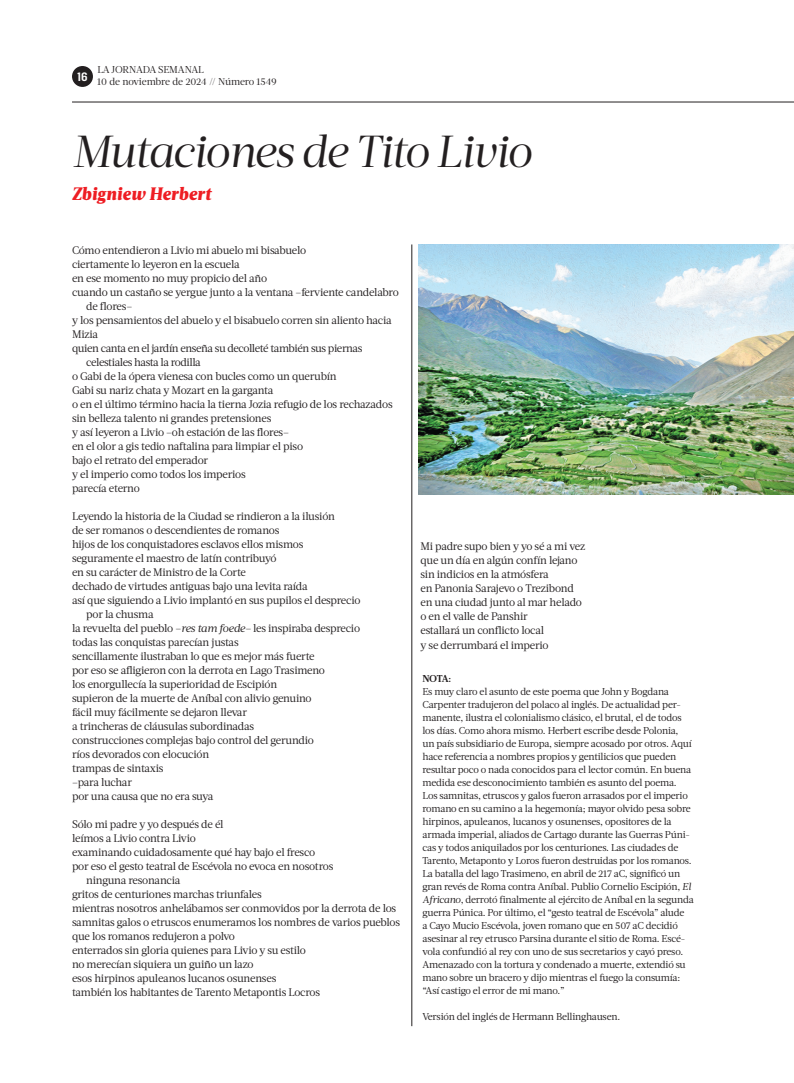
<style>
.page{position:relative;width:794px;height:1083px;background:#fff}
.page>*{position:absolute;margin:0;border:0;box-sizing:border-box;transform-origin:0 0}
.t1{font:italic 44.7px "Acta Headline";letter-spacing:-.04em;color:#231f20}
.t2{font:italic 900 18px "Acta";letter-spacing:.025em;color:#ee1d23;scale:.9 1}
.t3{font:600 11.9px "Flama Semicond";color:#fff}
.t4{font:11px/14px "Acta";letter-spacing:-.02em;color:#231f20}
.t5{font:10px/13px "Acta";letter-spacing:-.02em;color:#231f20}
.t6{font:10px/12px "Acta Deck";letter-spacing:-.01em;color:#231f20}
.t7{font:700 10px "Acta";color:#231f20}
.s1{font-style:italic}
</style>
<div class="page">
<div style="left:72px;top:66px;width:21px;height:21px;background:#231f20;border-radius:50%"></div>
<hr style="left:72px;top:102px;width:722px;height:1px;background:#231f20">
<hr style="left:412px;top:244px;width:1px;height:782px;background:#231f20">
<img style="left:418px;top:244px;width:376px;height:250px">
<p class="t3" style="left:77px;top:72px;width:12px">16</p>
<p class="t6" style="left:97px;top:65px;width:181px">LA JORNADA SEMANAL<br>10 de noviembre de 2024 // Número 1549</p>
<h1 class="t1" style="left:72px;top:133px;width:461px">Mutaciones de Tito Livio</h1>
<h2 class="t2" style="left:72px;top:187px;width:156px">Zbigniew Herbert</h2>
<p class="t4" style="left:72px;top:244px;width:236px">Cómo entendieron a Livio mi abuelo mi bisabuelo</p>
<p class="t4" style="left:72px;top:258px;width:169px">ciertamente lo leyeron en la escuela</p>
<p class="t4" style="left:72px;top:272px;width:197px">en ese momento no muy propicio del año</p>
<p class="t4" style="left:72px;top:286px;width:328px">cuando un castaño se yergue junto a la ventana ‒ferviente candelabro</p>
<p class="t4" style="left:86px;top:300px;width:48px">de flores‒</p>
<p class="t4" style="left:72px;top:314px;width:321px">y los pensamientos del abuelo y el bisabuelo corren sin aliento hacia</p>
<p class="t4" style="left:72px;top:328px;width:28px">Mizia</p>
<p class="t4" style="left:72px;top:342px;width:292px">quien canta en el jardín enseña su decolleté también sus piernas</p>
<p class="t4" style="left:86px;top:356px;width:116px">celestiales hasta la rodilla</p>
<p class="t4" style="left:72px;top:370px;width:266px">o Gabi de la ópera vienesa con bucles como un querubín</p>
<p class="t4" style="left:72px;top:384px;width:203px">Gabi su nariz chata y Mozart en la garganta</p>
<p class="t4" style="left:72px;top:398px;width:322px">o en el último término hacia la tierna Jozia refugio de los rechazados</p>
<p class="t4" style="left:72px;top:412px;width:201px">sin belleza talento ni grandes pretensiones</p>
<p class="t4" style="left:72px;top:426px;width:218px">y así leyeron a Livio –oh estación de las flores–</p>
<p class="t4" style="left:72px;top:440px;width:233px">en el olor a gis tedio naftalina para limpiar el piso</p>
<p class="t4" style="left:72px;top:454px;width:138px">bajo el retrato del emperador</p>
<p class="t4" style="left:72px;top:468px;width:175px">y el imperio como todos los imperios</p>
<p class="t4" style="left:72px;top:482px;width:69px">parecía eterno</p>
<p class="t4" style="left:72px;top:510px;width:264px">Leyendo la historia de la Ciudad se rindieron a la ilusión</p>
<p class="t4" style="left:72px;top:524px;width:209px">de ser romanos o descendientes de romanos</p>
<p class="t4" style="left:72px;top:538px;width:233px">hijos de los conquistadores esclavos ellos mismos</p>
<p class="t4" style="left:72px;top:552px;width:206px">seguramente el maestro de latín contribuyó</p>
<p class="t4" style="left:72px;top:566px;width:175px">en su carácter de Ministro de la Corte</p>
<p class="t4" style="left:72px;top:580px;width:237px">dechado de virtudes antiguas bajo una levita raída</p>
<p class="t4" style="left:72px;top:594px;width:290px">así que siguiendo a Livio implantó en sus pupilos el desprecio</p>
<p class="t4" style="left:86px;top:608px;width:69px">por la chusma</p>
<p class="t4" style="left:72px;top:622px;width:290px">la revuelta del pueblo –<span class="s1">res tam foede–</span> les inspiraba desprecio</p>
<p class="t4" style="left:72px;top:636px;width:168px">todas las conquistas parecían justas</p>
<p class="t4" style="left:72px;top:650px;width:244px">sencillamente ilustraban lo que es mejor más fuerte</p>
<p class="t4" style="left:72px;top:664px;width:254px">por eso se afligieron con la derrota en Lago Trasimeno</p>
<p class="t4" style="left:72px;top:678px;width:207px">los enorgullecía la superioridad de Escipión</p>
<p class="t4" style="left:72px;top:692px;width:241px">supieron de la muerte de Aníbal con alivio genuino</p>
<p class="t4" style="left:72px;top:706px;width:176px">fácil muy fácilmente se dejaron llevar</p>
<p class="t4" style="left:72px;top:720px;width:184px">a trincheras de cláusulas subordinadas</p>
<p class="t4" style="left:72px;top:734px;width:243px">construcciones complejas bajo control del gerundio</p>
<p class="t4" style="left:72px;top:748px;width:139px">ríos devorados con elocución</p>
<p class="t4" style="left:72px;top:762px;width:93px">trampas de sintaxis</p>
<p class="t4" style="left:72px;top:776px;width:61px">–para luchar</p>
<p class="t4" style="left:72px;top:790px;width:143px">por una causa que no era suya</p>
<p class="t4" style="left:72px;top:818px;width:153px">Sólo mi padre y yo después de él</p>
<p class="t4" style="left:72px;top:832px;width:125px">leímos a Livio contra Livio</p>
<p class="t4" style="left:72px;top:846px;width:245px">examinando cuidadosamente qué hay bajo el fresco</p>
<p class="t4" style="left:72px;top:860px;width:263px">por eso el gesto teatral de Escévola no evoca en nosotros</p>
<p class="t4" style="left:86px;top:874px;width:96px">ninguna resonancia</p>
<p class="t4" style="left:72px;top:888px;width:191px">gritos de centuriones marchas triunfales</p>
<p class="t4" style="left:72px;top:902px;width:326px">mientras nosotros anhelábamos ser conmovidos por la derrota de los</p>
<p class="t4" style="left:72px;top:916px;width:330px">samnitas galos o etruscos enumeramos los nombres de varios pueblos</p>
<p class="t4" style="left:72px;top:930px;width:164px">que los romanos redujeron a polvo</p>
<p class="t4" style="left:72px;top:944px;width:235px">enterrados sin gloria quienes para Livio y su estilo</p>
<p class="t4" style="left:72px;top:958px;width:183px">no merecían siquiera un guiño un lazo</p>
<p class="t4" style="left:72px;top:972px;width:206px">esos hirpinos apuleanos lucanos osunenses</p>
<p class="t4" style="left:72px;top:986px;width:250px">también los habitantes de Tarento Metapontis Locros</p>
<p class="t4" style="left:420px;top:540px;width:166px">Mi padre supo bien y yo sé a mi vez que un día en algún confín lejano sin indicios en la atmósfera<br>en Panonia Sarajevo o Trezibond en una ciudad junto al mar helado o en el valle de Panshir<br>estallará un conflicto local</p>
<p class="t4" style="left:420px;top:639px;width:130px">y se derrumbará el imperio</p>
<p class="t7" style="left:422px;top:675px;width:30px">NOTA:</p>
<p class="t5" style="left:422px;top:686px;width:273px">Es muy claro el asunto de este poema que John y Bogdana Carpenter tradujeron del polaco al inglés. De actualidad per&shy;manente, ilustra el colonialismo clásico, el brutal, el de todos los días. Como ahora mismo. Herbert escribe desde Polonia,<br>un país subsidiario de Europa, siempre acosado por otros. Aquí hace referencia a nombres propios y gentilicios que pueden resultar poco o nada conocidos para el lector común. En buena medida ese desconocimiento también es asunto del poema.<br>Los samnitas, etruscos y galos fueron arrasados por el imperio romano en su camino a la hegemonía; mayor olvido pesa sobre hirpinos, apuleanos, lucanos y osunenses, opositores de la armada imperial, aliados de Cartago durante las Guerras Púni&shy;cas y todos aniquilados por los centuriones. Las ciudades de Tarento, Metaponto y Loros fueron destruidas por los romanos.<br>La batalla del lago Trasimeno, en abril de 217 aC, significó un gran revés de Roma contra Aníbal. Publio Cornelio Escipión, <span class="s1">El Africano</span>, derrotó finalmente al ejército de Aníbal en la segunda guerra Púnica. Por último, el “gesto teatral de Escévola” alude<br>a Cayo Mucio Escévola, joven romano que en 507 aC decidió asesinar al rey etrusco Parsina durante el sitio de Roma. Escé&shy;vola confundió al rey con uno de sus secretarios y cayó preso.<br>Amenazado con la tortura y condenado a muerte, extendió su mano sobre un bracero y dijo mientras el fuego la consumía: “Así castigo el error de mi mano.”</p>
<p class="t5" style="left:422px;top:1011px;width:199px">Versión del inglés de Hermann Bellinghausen.</p>
</div>
